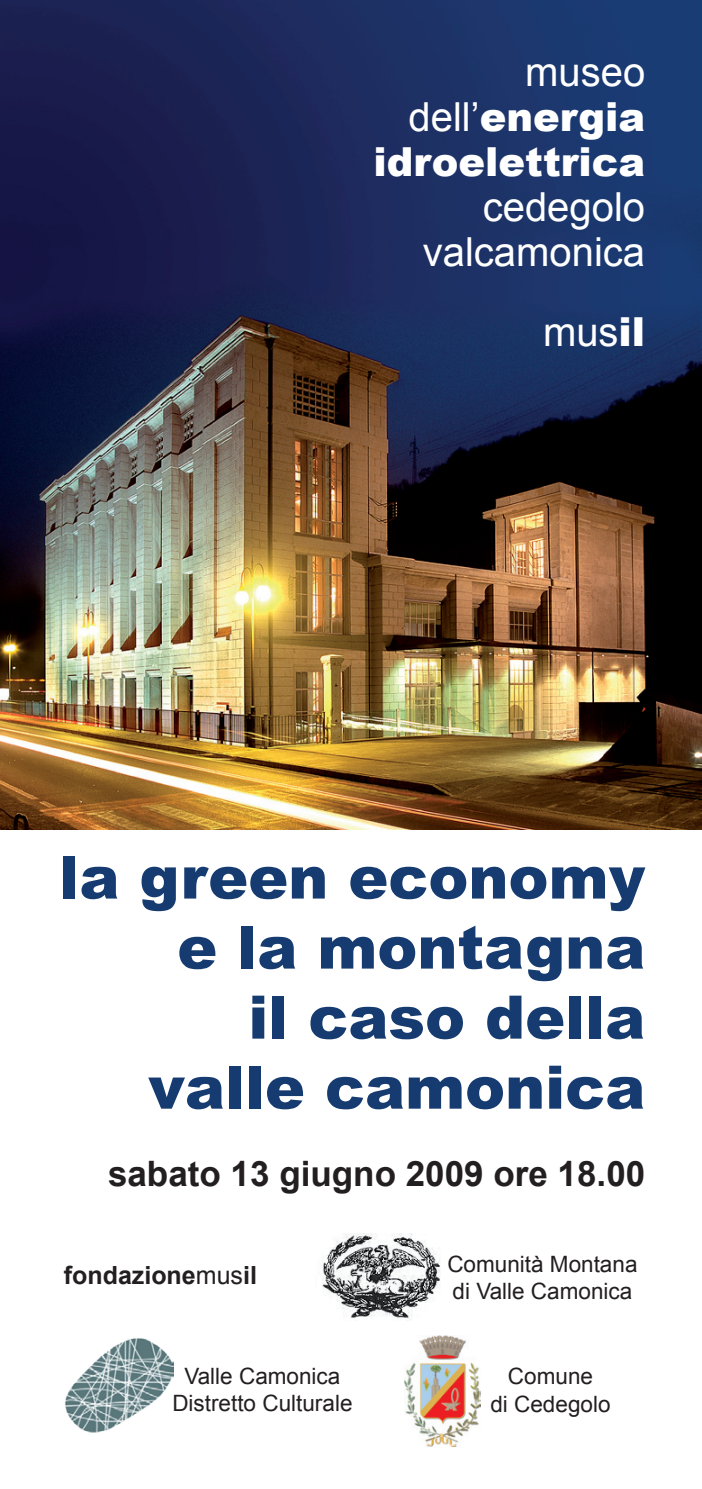
<style>
.page{position:relative;width:702px;height:1489px;background:#fff}
.page>*{position:absolute;margin:0;border:0;box-sizing:border-box;transform-origin:0 0}
.t1{font:900 60px/70px "Arial";color:#163b70;text-align:right}
.t2{font:900 40px/45px "Arial";color:#fff;text-align:right}
.t3{font:40px/45px "Arial";color:#fff;text-align:right}
.t4{font:700 35px "Arial";color:#231f20}
.t5{font:700 25px "Arial";color:#231f20}
.t6{font:22.5px/27px "Arial";color:#231f20;text-align:center}
.s1{font-weight:400}
.s2{font-weight:900}
</style>
<div class="page">
<img style="left:322px;top:1233px;width:118px;height:87px">
<img style="left:65px;top:1338px;width:108px;height:93px">
<img style="left:404px;top:1335px;width:76px;height:110px">
<img style="left:0;top:0;width:701px;height:829px">
<h2 class="t2" style="left:373px;top:48px;width:273px"><span class="s1">museo dell’</span>energia idroelettrica</h2>
<h2 class="t3" style="left:423px;top:185px;width:224px">cedegolo valcamonica</h2>
<h2 class="t3" style="left:543px;top:310px;width:104px">mus<span class="s2">il</span></h2>
<h1 class="t1" style="left:59px;top:840px;width:587px">la green economy e la montagna<br>il caso della<br>valle camonica</h1>
<h3 class="t4" style="left:108px;top:1150px;width:538px">sabato 13 giugno 2009 ore 18.00</h3>
<p class="t5" style="left:64px;top:1258px;width:195px">fondazione<span class="s1">mus</span>il</p>
<p class="t6" style="left:447px;top:1250px;width:192px;text-align:left">Comunità Montana di Valle Camonica</p>
<p class="t6" style="left:172px;top:1362px;width:182px">Valle Camonica<br>Distretto Culturale</p>
<p class="t6" style="left:490px;top:1363px;width:122px">Comune<br>di Cedegolo</p>
</div>
